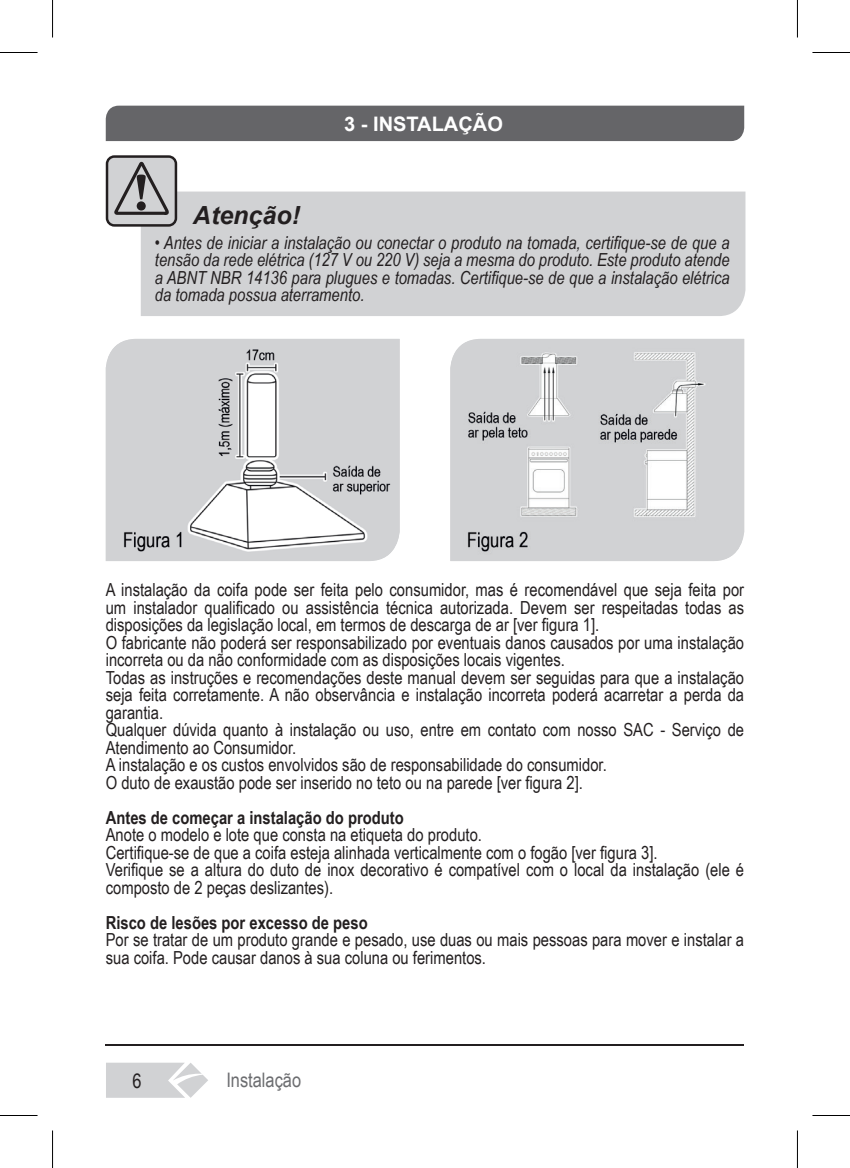
<style>
.page{position:relative;width:850px;height:1168px;background:#fff}
.page>*{position:absolute;margin:0;border:0;box-sizing:border-box;transform-origin:0 0}
.t1{font:italic 700 25px "Arial";color:#231f20}
.t2{font:700 20px "Arial";color:#fff}
.t3{font:20px "Arial Narrow";color:#6c6d70}
.t4{font:20px "Arial Narrow";color:#231f20}
.t5{font:18px/17.5px "Arial Narrow";color:#231f20}
.t6{font:italic 18px/17.5px "Arial Narrow";color:#231f20;text-align:justify}
.t7{font:700 18px "Arial Narrow";color:#231f20}
</style>
<div class="page">
<svg style="left:106px;top:1063px;width:102px;height:35px"></svg>
<hr style="left:106px;top:1044px;width:637px;height:1px;background:#231f20">
<div style="left:106px;top:106px;width:637px;height:35px;background:#656568"></div>
<div style="left:141px;top:192px;width:604px;height:124px;background:#d1d2d4"></div>
<svg style="left:106px;top:155px;width:71px;height:72px;background:#a3a3a4"></svg>
<img style="left:106px;top:339px;width:293px;height:222px">
<img style="left:450px;top:339px;width:293px;height:222px">
<hr style="left:0;top:52px;width:38px;height:1px;background:#000">
<hr style="left:812px;top:52px;width:37px;height:1px;background:#000">
<hr style="left:0;top:1115px;width:38px;height:1px;background:#000">
<hr style="left:812px;top:1115px;width:37px;height:1px;background:#000">
<hr style="left:52px;top:0;width:1px;height:38px;background:#000">
<hr style="left:52px;top:1130px;width:1px;height:38px;background:#000">
<hr style="left:796px;top:0;width:1px;height:38px;background:#000">
<hr style="left:796px;top:1130px;width:1px;height:38px;background:#000">
<p class="t2" style="left:344px;top:110px;width:160px">3 - INSTALAÇÃO</p>
<h1 class="t1" style="left:193px;top:199px;width:108px">Atenção!</h1>
<p class="t6" style="left:155px;top:234px;width:576px">• Antes de iniciar a instalação ou conectar o produto na tomada, certifique-se de que a tensão da rede elétrica (127 V ou 220 V) seja a mesma do produto. Este produto atende a ABNT NBR 14136 para plugues e tomadas. Certifique-se de que a instalação elétrica da tomada possua aterramento.</p>
<p class="t5" style="left:106px;top:580px;width:639px">A instalação da coifa pode ser feita pelo consumidor, mas é recomendável que seja feita por um instalador qualificado ou assistência técnica autorizada. Devem ser respeitadas todas as disposições da legislação local, em termos de descarga de ar [ver figura 1].<br>O fabricante não poderá ser responsabilizado por eventuais danos causados por uma instalação incorreta ou da não conformidade com as disposições locais vigentes.<br>Todas as instruções e recomendações deste manual devem ser seguidas para que a instalação seja feita corretamente. A não observância e instalação incorreta poderá acarretar a perda da garantia.<br>Qualquer dúvida quanto à instalação ou uso, entre em contato com nosso SAC - Serviço de Atendimento ao Consumidor.<br>A instalação e os custos envolvidos são de responsabilidade do consumidor.<br>O duto de exaustão pode ser inserido no teto ou na parede [ver figura 2].</p>
<p class="t7" style="left:106px;top:804px;width:299px">Antes de começar a instalação do produto</p>
<p class="t5" style="left:106px;top:825px;width:639px">Anote o modelo e lote que consta na etiqueta do produto.<br>Certifique-se de que a coifa esteja alinhada verticalmente com o fogão [ver figura 3].<br>Verifique se a altura do duto de inox decorativo é compatível com o local da instalação (ele é composto de 2 peças deslizantes).</p>
<p class="t7" style="left:106px;top:909px;width:263px">Risco de lesões por excesso de peso</p>
<p class="t5" style="left:106px;top:930px;width:639px">Por se tratar de um produto grande e pesado, use duas ou mais pessoas para mover e instalar a sua coifa. Pode causar danos à sua coluna ou ferimentos.</p>
<p class="t4" style="left:132px;top:1066px;width:11px">6</p>
<p class="t3" style="left:226px;top:1066px;width:76px">Instalação</p>
</div>
